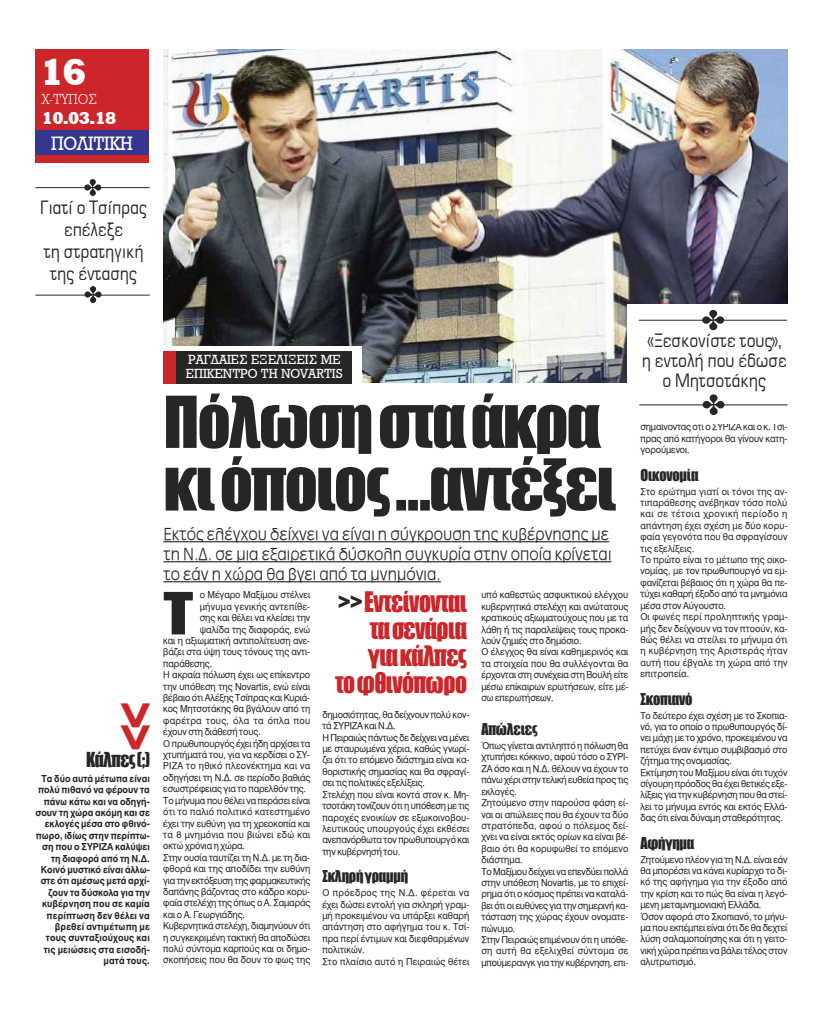
<style>
.page{position:relative;width:823px;height:1021px;background:#fff}
.page>*{position:absolute;margin:0;border:0;box-sizing:border-box;transform-origin:0 0}
.t1{font:66px/62.6px "Impact";letter-spacing:-.025em;color:#272627}
.t2{font:53.8px "Impact";color:#272627;scale:1.2 1}
.t3{font:900 47px "UB Helvetica";color:#cc262b;scale:.87 1}
.t4{font:900 39px "UB Rockwell";color:#fff;scale:.96 1}
.t5{font:26px/27px "Impact";letter-spacing:-.025em;color:#cc262b;text-align:right;scale:.9 1}
.t6{font:21px/20px "UB Europa";letter-spacing:-.025em;color:#272627;text-align:center;scale:.85 1}
.t7{font:21px/22px "UB Europa";letter-spacing:-.025em;color:#272627;text-align:center;scale:.84 1}
.t8{font:20px "UB Rockwell";letter-spacing:-.015em;color:#fff;scale:.94 1}
.t9{font:19px "Impact";letter-spacing:-.025em;color:#272627;scale:.91 1}
.t10{font:300 18px/20px "UB Antique Olive";color:#272627;scale:.95 1}
.t11{font:900 18px "UB Rockwell";color:#fff}
.t12{font:15px "Impact";letter-spacing:-.015em;color:#272627;scale:.95 1}
.t13{font:300 15px "UB Rockwell";color:#fff;scale:.93 1}
.t14{font:13.6px/14px "UB Rockwell";color:#fff}
.t15{font:9.5px/11.4px "UB Helvetica";letter-spacing:-.015em;color:#272627;scale:.95 1}
.t16{font:9.5px/11.4px "UB Helvetica";letter-spacing:.015em;color:#272627;scale:.95 1}
.t17{font:9.5px/11.4px "UB Helvetica Bold";color:#272627;text-align:right;scale:.95 1}
.t18{font:9.5px "UB Helvetica";letter-spacing:.025em;color:#272627;scale:.95 1}
.t19{font:9.5px "UB Helvetica";letter-spacing:.02em;color:#272627;scale:.95 1}
.s1{color:#272627}
</style>
<div class="page">
<div style="left:35px;top:50px;width:114px;height:113px;background:#cc262b"></div>
<div style="left:35px;top:130px;width:114px;height:24px;background:#34368f"></div>
<hr style="left:35px;top:187px;width:115px;height:1px;background:#272627">
<svg style="left:84px;top:179px;width:17px;height:17px"></svg>
<svg style="left:85px;top:286px;width:16px;height:17px"></svg>
<hr style="left:35px;top:294px;width:115px;height:1px;background:#272627">
<img style="left:163px;top:50px;width:624px;height:332px">
<div style="left:627px;top:305px;width:171px;height:173px;background:#fff"></div>
<hr style="left:163px;top:541px;width:446px;height:1px;background:#272627">
<hr style="left:163px;top:561px;width:448px;height:1px;background:#272627">
<hr style="left:163px;top:581px;width:277px;height:1px;background:#272627">
<div style="left:163px;top:346px;width:199px;height:38px;background:#fff"></div>
<div style="left:177px;top:351px;width:174px;height:32px;background:#272627"></div>
<div style="left:163px;top:351px;width:13px;height:32px;background:#cc262b"></div>
<hr style="left:638px;top:320px;width:148px;height:1px;background:#272627">
<svg style="left:701px;top:310px;width:22px;height:20px"></svg>
<hr style="left:639px;top:404px;width:148px;height:1px;background:#272627">
<svg style="left:702px;top:394px;width:22px;height:21px"></svg>
<h3 class="t4" style="left:41px;top:51px;width:48px">16</h3>
<h3 class="t11" style="left:42px;top:108px;width:75px">10.03.18</h3>
<h3 class="t8" style="left:51px;top:132px;width:88px">ΠΟΛΙΤΙΚΗ</h3>
<h3 class="t13" style="left:42px;top:91px;width:61px">Χ-ΤΥΠΟΣ</h3>
<h3 class="t7" style="left:39px;top:197px;width:129px">Γιατί ο Τσίπρας επέλεξε<br>τη στρατηγική της έντασης</h3>
<h3 class="t3" style="left:166px;top:697px;width:67px;rotate:90deg">&gt;&gt;</h3>
<h3 class="t9" style="left:86px;top:748px;width:72px">Κάλπες(;)</h3>
<p class="t17" style="left:36px;top:772px;width:122px">Τα δύο αυτά μέτωπα είναι πολύ πιθανό να φέρουν τα πάνω κάτω και να οδηγή&shy;σουν τη χώρα ακόμη και σε εκλογές μέσα στο φθινό&shy;πωρο, ιδίως στην περίπτω&shy;ση που ο ΣΥΡΙΖΑ καλύψει τη διαφορά από τη Ν.Δ.<br>Κοινό μυστικό είναι άλλω&shy;στε ότι αμέσως μετά αρχί&shy;ζουν τα δύσκολα για την κυβέρνηση που σε καμία περίπτωση δεν θέλει να βρεθεί αντιμέτωπη με τους συνταξιούχους και τις μειώσεις στα εισοδή&shy;ματά τους.</p>
<h3 class="t14" style="left:186px;top:352px;width:158px">ΡΑΓΔΑΙΕΣ ΕΞΕΛΙΞΕΙΣ ΜΕ<br>ΕΠΙΚΕΝΤΡΟ ΤΗ NOVARTIS</h3>
<h1 class="t1" style="left:163px;top:390px;width:454px">Πόλωσησταάκρα κιόποιος…αντέξει</h1>
<h3 class="t10" style="left:163px;top:524px;width:473px">Εκτός ελέγχου δείχνει να είναι η σύγκρουση της κυβέρνησης με τη Ν.Δ. σε μια εξαιρετικά δύσκολη συγκυρία στην οποία κρίνεται το εάν η χώρα θα βγει από τα μνημόνια.</h3>
<p class="t15" style="left:200px;top:589px;width:118px">ο Μέγαρο Μαξίμου στέλνει</p>
<p class="t18" style="left:200px;top:601px;width:118px">μήνυμα γενικής αντεπίθε-</p>
<p class="t15" style="left:200px;top:612px;width:118px">σης και θέλει να κλείσει την</p>
<p class="t15" style="left:200px;top:623px;width:118px">ψαλίδα της διαφοράς, ενώ</p>
<p class="t15" style="left:163px;top:635px;width:156px">και η αξιωματική αντιπολίτευση ανε-</p>
<p class="t15" style="left:163px;top:646px;width:156px">βάζει στα ύψη τους τόνους της αντι-</p>
<p class="t15" style="left:163px;top:658px;width:53px">παράθεσης.</p>
<p class="t15" style="left:163px;top:669px;width:156px">Η ακραία πόλωση έχει ως επίκεντρο</p>
<p class="t15" style="left:163px;top:680px;width:156px">την υπόθεση της Novartis, ενώ είναι</p>
<p class="t15" style="left:163px;top:692px;width:156px">βέβαιο ότι Αλέξης Τσίπρας και Κυριά-</p>
<p class="t15" style="left:163px;top:703px;width:156px">κος Μητσοτάκης θα βγάλουν από τη</p>
<p class="t18" style="left:163px;top:715px;width:156px">φαρέτρα τους, όλα τα όπλα που</p>
<p class="t15" style="left:163px;top:726px;width:104px">έχουν στη διάθεσή τους.</p>
<p class="t15" style="left:163px;top:737px;width:156px">Ο πρωθυπουργός έχει ήδη αρχίσει τα</p>
<p class="t15" style="left:163px;top:749px;width:156px">χτυπήματά του, για να κερδίσει ο ΣΥ-</p>
<p class="t18" style="left:163px;top:760px;width:156px">ΡΙΖΑ το ηθικό πλεονέκτημα και να</p>
<p class="t15" style="left:163px;top:772px;width:156px">οδηγήσει τη Ν.Δ. σε περίοδο βαθιάς</p>
<p class="t15" style="left:163px;top:783px;width:152px">εσωστρέφειας για το παρελθόν της.</p>
<p class="t15" style="left:163px;top:794px;width:156px">Το μήνυμα που θέλει να περάσει είναι</p>
<p class="t19" style="left:163px;top:806px;width:156px">ότι το παλιό πολιτικό κατεστημένο</p>
<p class="t15" style="left:163px;top:817px;width:156px">έχει την ευθύνη για τη χρεοκοπία και</p>
<p class="t18" style="left:163px;top:829px;width:156px">τα 8 μνημόνια που βιώνει εδώ και</p>
<p class="t15" style="left:163px;top:840px;width:88px">οκτώ χρόνια η χώρα.</p>
<p class="t15" style="left:163px;top:851px;width:156px">Στην ουσία ταυτίζει τη Ν.Δ. με τη δια-</p>
<p class="t15" style="left:163px;top:863px;width:156px">φθορά και της αποδίδει την ευθύνη</p>
<p class="t15" style="left:163px;top:874px;width:156px">για την εκτόξευση της φαρμακευτικής</p>
<p class="t15" style="left:163px;top:886px;width:156px">δαπάνης βάζοντας στο κάδρο κορυ-</p>
<p class="t15" style="left:163px;top:897px;width:156px">φαία στελέχη της όπως ο Α. Σαμαράς</p>
<p class="t15" style="left:163px;top:908px;width:87px">και ο Α. Γεωργιάδης.</p>
<p class="t15" style="left:163px;top:920px;width:156px">Κυβερνητικά στελέχη, διαμηνύουν ότι</p>
<p class="t15" style="left:163px;top:931px;width:156px">η συγκεκριμένη τακτική θα αποδώσει</p>
<p class="t15" style="left:163px;top:943px;width:156px">πολύ σύντομα καρπούς και οι δημο-</p>
<p class="t15" style="left:163px;top:954px;width:156px">σκοπήσεις που θα δουν το φως της</p>
<h2 class="t2" style="left:163px;top:580px;width:26px">T</h2>
<h3 class="t5" style="left:335px;top:588px;width:148px"><span class="s1">&gt;&gt;</span>Εντείνονται τασενάρια γιακάλπες τοφθινόπωρο</h3>
<p class="t15" style="left:322px;top:709px;width:156px">δημοσιότητας, θα δείχνουν πολύ κον&shy;τά ΣΥΡΙΖΑ και Ν.Δ.<br>Η Πειραιώς πάντως δε δείχνει να μένει με σταυρωμένα χέρια, καθώς γνωρί&shy;ζει ότι το επόμενο διάστημα είναι κα&shy;θοριστικής σημασίας και θα σφραγί&shy;σει τις πολιτικές εξελίξεις.<br>Στελέχη που είναι κοντά στον κ. Μη&shy;τσοτάκη τονίζουν ότι η υπόθεση με τις παροχές ενοικίων σε εξωκοινοβου&shy;λευτικούς υπουργούς έχει εκθέσει ανεπανόρθωτα τον πρωθυπουργό και την κυβέρνησή του.</p>
<h3 class="t12" style="left:322px;top:867px;width:92px">Σκληρήγραμμή</h3>
<p class="t15" style="left:322px;top:887px;width:156px">Ο πρόεδρος της Ν.Δ. φέρεται να έχει δώσει εντολή για σκληρή γραμ&shy;μή προκειμένου να υπάρξει καθαρή απάντηση στο αφήγημα του κ. Τσί&shy;πρα περί έντιμων και διεφθαρμένων πολιτικών.<br>Στο πλαίσιο αυτό η Πειραιώς θέτει</p>
<p class="t15" style="left:481px;top:589px;width:156px">υπό καθεστώς ασφυκτικού ελέγχου κυβερνητικά στελέχη και ανώτατους κρατικούς αξιωματούχους που με τα λάθη ή τις παραλείψεις τους προκα&shy;λούν ζημιές στο δημόσιο.<br>Ο έλεγχος θα είναι καθημερινός και τα στοιχεία που θα συλλέγονται θα έρχονται στη συνέχεια στη Βουλή είτε μέσω επίκαιρων ερωτήσεων, είτε μέ&shy;σω επερωτήσεων.</p>
<h3 class="t12" style="left:481px;top:720px;width:61px">Απώλειες</h3>
<p class="t15" style="left:481px;top:740px;width:156px">Όπως γίνεται αντιληπτό η πόλωση θα χτυπήσει κόκκινο, αφού τόσο ο ΣΥΡΙ-<br>ΖΑ όσο και η Ν.Δ. θέλουν να έχουν το πάνω χέρι στην τελική ευθεία προς τις εκλογές.<br>Ζητούμενο στην παρούσα φάση εί&shy;ναι οι απώλειες που θα έχουν τα δύο στρατόπεδα, αφού ο πόλεμος δεί&shy;χνει να είναι εκτός ορίων κα είναι βέ&shy;βαιο ότι θα κορυφωθεί το επόμενο διάστημα.<br>Το Μαξίμου δείχνει να επενδύει πολλά στην υπόθεση Novartis, με το επιχεί&shy;ρημα ότι ο κόσμος πρέπει να καταλά&shy;βει ότι οι ευθύνες για την σημερινή κα&shy;τάσταση της χώρας έχουν ονοματε&shy;πώνυμο.<br>Στην Πειραιώς επιμένουν ότι η υπόθε&shy;ση αυτή θα εξελιχθεί σύντομα σε μπούμερανγκ για την κυβέρνηση, επι-</p>
<h3 class="t6" style="left:640px;top:331px;width:173px">«Ξεσκονίστε τους», η εντολή που έδωσε ο Μητσοτάκης</h3>
<p class="t15" style="left:640px;top:421px;width:156px;text-align:justify">σημαίνοντας ότι ο ΣΥΡΙΖΑ και ο κ. Τσί&shy;πρας από κατήγοροι θα γίνουν κατη&shy;γορούμενοι.</p>
<h3 class="t12" style="left:640px;top:465px;width:63px">Οικονομία</h3>
<p class="t16" style="left:640px;top:485px;width:156px">Στο ερώτημα γιατί οι τόνοι της αν&shy;τιπαράθεσης ανέβηκαν τόσο πολύ και σε τέτοια χρονική περίοδο η απάντηση έχει σχέση με δύο κορυ&shy;φαία γεγονότα που θα σφραγίσουν τις εξελίξεις.<br>Το πρώτο είναι το μέτωπο της οικο&shy;νομίας, με τον πρωθυπουργό να εμ&shy;φανίζεται βέβαιος ότι η χώρα θα πε&shy;τύχει καθαρή έξοδο από τα μνημόνια μέσα στον Αύγουστο.<br>Οι φωνές περί προληπτικής γραμ&shy;μής δεν δείχνουν να τον πτοούν, κα&shy;θώς θέλει να στείλει το μήνυμα ότι η κυβέρνηση της Αριστεράς ήταν αυτή που έβγαλε τη χώρα από την επιτροπεία.</p>
<h3 class="t12" style="left:640px;top:689px;width:56px">Σκοπιανό</h3>
<p class="t15" style="left:640px;top:709px;width:156px">Το δεύτερο έχει σχέση με το Σκοπια&shy;νό, για το οποίο ο πρωθυπουργός δί&shy;νει μάχη με το χρόνο, προκειμένου να πετύχει έναν έντιμο συμβιβασμό στο ζήτημα της ονομασίας.<br>Εκτίμηση του Μαξίμου είναι ότι τυχόν σίγουρη πρόοδος θα έχει θετικές εξε&shy;λίξεις για την κυβέρνηση που θα στεί&shy;λει το μήνυμα εντός και εκτός Ελλά&shy;δας ότι είναι δύναμη σταθερότητας.</p>
<h3 class="t12" style="left:640px;top:833px;width:58px">Αφήγημα</h3>
<p class="t15" style="left:640px;top:853px;width:156px">Ζητούμενο πλέον για τη Ν.Δ. είναι εάν θα μπορέσει να κάνει κυρίαρχο το δι&shy;κό της αφήγημα για την έξοδο από την κρίση και το πώς θα είναι η λεγό&shy;μενη μεταμνημονιακή Ελλάδα.<br>Όσον αφορά στο Σκοπιανό, το μήνυ&shy;μα που εκπέμπει είναι ότι δε θα δεχτεί λύση σαλαμοποίησης και ότι η γειτο&shy;νική χώρα πρέπει να βάλει τέλος στον αλυτρωτισμό.</p>
</div>
